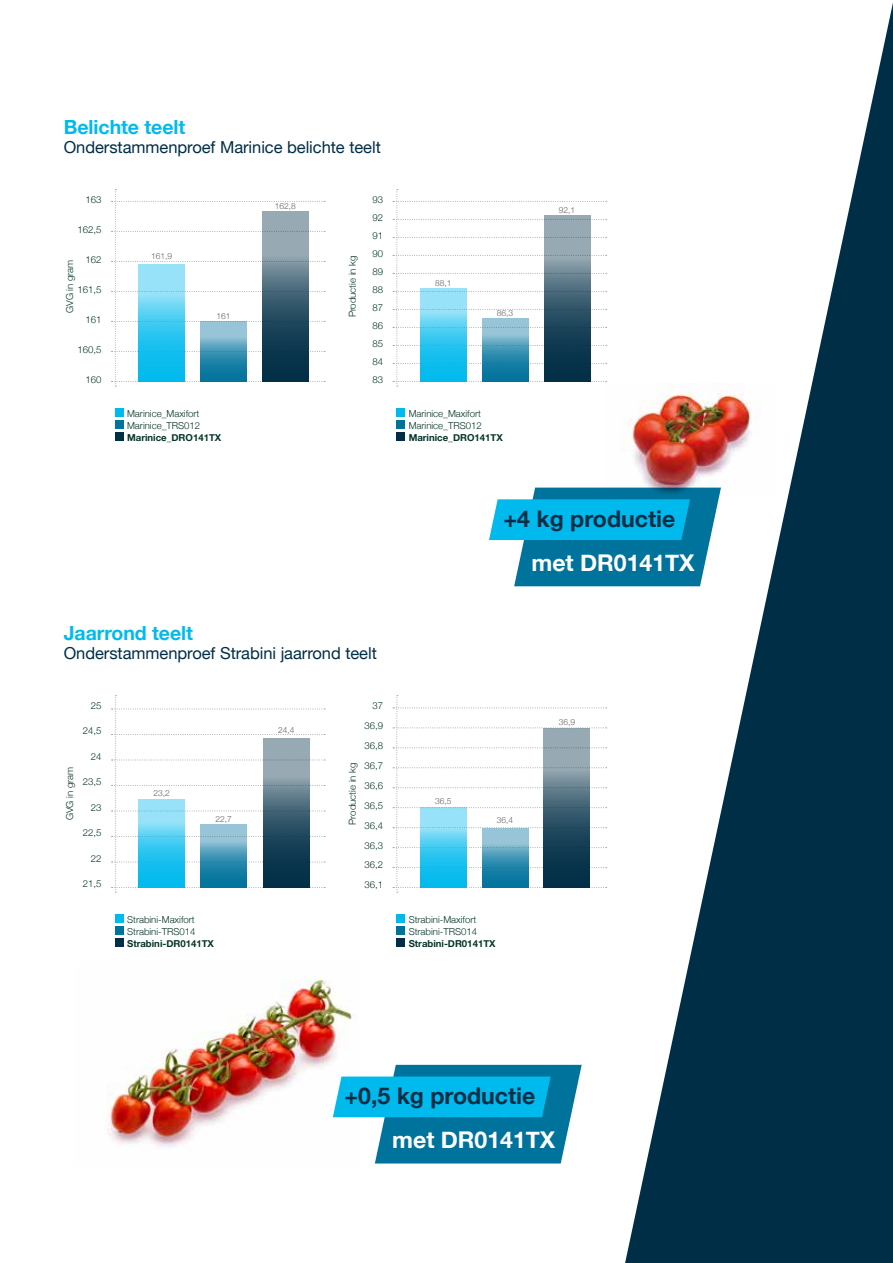
<style>
.page{position:relative;width:893px;height:1263px;background:#fff}
.page>*{position:absolute;margin:0;border:0;box-sizing:border-box;transform-origin:0 0}
.t1{font:700 23.1px "Helvetica Neue";color:#002e46}
.t2{font:700 23.1px "Helvetica Neue";color:#fff}
.t3{font:700 19.5px "Helvetica Neue";letter-spacing:-.005em;color:#00baee}
.t4{font:16.5px "Helvetica Neue";letter-spacing:-.005em;color:#002e46}
.t5{font:300 9.6px/18px "Helvetica Neue";color:#053529}
.t6{font:700 9.6px "Helvetica Neue";color:#053529}
.t7{font:300 8.4px "Helvetica Neue";color:#646363}
</style>
<div class="page">
<svg style="left:625px;top:3px;width:268px;height:1260px;fill:#002e46"></svg>
<svg style="left:111px;top:189px;width:214px;height:198px"></svg>
<svg style="left:393px;top:189px;width:214px;height:198px"></svg>
<svg style="left:139px;top:265px;width:46px;height:117px;background:#4acdf2"></svg>
<svg style="left:420px;top:288px;width:46px;height:94px;background:#4acdf2"></svg>
<svg style="left:200px;top:321px;width:47px;height:61px;background:#4b9bb9"></svg>
<svg style="left:482px;top:318px;width:46px;height:64px;background:#4b9bb9"></svg>
<svg style="left:262px;top:211px;width:46px;height:171px;background:#4a6a7b"></svg>
<svg style="left:544px;top:215px;width:46px;height:167px;background:#4a6a7b"></svg>
<div style="left:115px;top:408px;width:8px;height:8px;background:#00baee"></div>
<div style="left:115px;top:420px;width:8px;height:8px;background:#00739d"></div>
<div style="left:115px;top:432px;width:8px;height:8px;background:#002e46"></div>
<div style="left:397px;top:408px;width:8px;height:8px;background:#00baee"></div>
<div style="left:397px;top:420px;width:8px;height:8px;background:#00739d"></div>
<div style="left:397px;top:432px;width:8px;height:8px;background:#002e46"></div>
<svg style="left:111px;top:695px;width:214px;height:198px"></svg>
<svg style="left:393px;top:695px;width:214px;height:198px"></svg>
<svg style="left:544px;top:728px;width:46px;height:160px;background:#4a6a7b"></svg>
<svg style="left:200px;top:825px;width:47px;height:63px;background:#4a9bb9"></svg>
<svg style="left:482px;top:828px;width:46px;height:60px;background:#4b9bb9"></svg>
<svg style="left:139px;top:799px;width:46px;height:89px;background:#4bcdf2"></svg>
<svg style="left:420px;top:808px;width:46px;height:80px;background:#4acdf2"></svg>
<div style="left:115px;top:914px;width:8px;height:9px;background:#00baee"></div>
<div style="left:115px;top:926px;width:8px;height:9px;background:#00739d"></div>
<div style="left:115px;top:938px;width:8px;height:9px;background:#002e46"></div>
<div style="left:397px;top:914px;width:8px;height:9px;background:#00baee"></div>
<div style="left:397px;top:926px;width:8px;height:9px;background:#00739d"></div>
<div style="left:397px;top:938px;width:8px;height:9px;background:#002e46"></div>
<svg style="left:489px;top:488px;width:232px;height:98px;background:#24a0c8"></svg>
<img style="left:605px;top:383px;width:170px;height:114px">
<img style="left:107px;top:979px;width:245px;height:168px">
<svg style="left:263px;top:738px;width:46px;height:150px;background:#4b6a7b"></svg>
<svg style="left:333px;top:1065px;width:249px;height:98px"></svg>
<h2 class="t3" style="left:64px;top:112px;width:123px">Belichte teelt</h2>
<h3 class="t4" style="left:64px;top:136px;width:319px">Onderstammenproef Marinice belichte teelt</h3>
<p class="t5" style="left:86px;top:190px;width:18px">163</p>
<p class="t5" style="left:78px;top:220px;width:26px">162,5</p>
<p class="t5" style="left:86px;top:250px;width:18px">162</p>
<p class="t5" style="left:78px;top:280px;width:26px">161,5</p>
<p class="t5" style="left:86px;top:310px;width:18px">161</p>
<p class="t5" style="left:78px;top:340px;width:26px">160,5</p>
<p class="t5" style="left:86px;top:370px;width:18px">160</p>
<p class="t5" style="left:372px;top:190px;width:12px;text-align:justify">93<br>92<br>91<br>90<br>89<br>88<br>87<br>86<br>85<br>84<br>83</p>
<p class="t7" style="left:275px;top:199px;width:23px">162,8</p>
<p class="t7" style="left:151px;top:250px;width:23px">161,9</p>
<p class="t5" style="left:60px;top:313px;width:55px;rotate:-90deg">GVG in gram</p>
<p class="t5" style="left:343px;top:317px;width:63px;rotate:-90deg">Productie in kg</p>
<p class="t7" style="left:435px;top:276px;width:18px">88,1</p>
<p class="t7" style="left:217px;top:309px;width:16px">161</p>
<p class="t7" style="left:497px;top:306px;width:18px">86,3</p>
<p class="t5" style="left:127px;top:406px;width:75px;line-height:12px">Marinice_Maxifort<br>Marinice_TRS012</p>
<p class="t6" style="left:127px;top:430px;width:96px">Marinice_DRO141TX</p>
<p class="t5" style="left:409px;top:406px;width:75px;line-height:12px">Marinice_Maxifort<br>Marinice_TRS012</p>
<p class="t6" style="left:409px;top:430px;width:96px">Marinice_DRO141TX</p>
<p class="t7" style="left:559px;top:203px;width:18px">92,1</p>
<h2 class="t3" style="left:64px;top:618px;width:131px">Jaarrond teelt</h2>
<h3 class="t4" style="left:64px;top:642px;width:315px">Onderstammenproef Strabini jaarrond teelt</h3>
<h1 class="t1" style="left:503px;top:501px;width:173px">+4 kg productie</h1>
<h1 class="t2" style="left:531px;top:545px;width:165px">met DR0141TX</h1>
<p class="t5" style="left:364px;top:695px;width:20px;line-height:20px;text-align:justify;text-indent:8px">37<br>36,9<br>36,8<br>36,7<br>36,6<br>36,5<br>36,4<br>36,3<br>36,2<br>36,1</p>
<p class="t5" style="left:91px;top:696px;width:12px">25</p>
<p class="t5" style="left:83px;top:721px;width:20px">24,5</p>
<p class="t5" style="left:91px;top:747px;width:12px">24</p>
<p class="t5" style="left:83px;top:772px;width:20px">23,5</p>
<p class="t5" style="left:91px;top:798px;width:12px">23</p>
<p class="t5" style="left:83px;top:823px;width:20px">22,5</p>
<p class="t5" style="left:91px;top:849px;width:12px">22</p>
<p class="t5" style="left:83px;top:874px;width:20px">21,5</p>
<p class="t7" style="left:278px;top:723px;width:18px">24,4</p>
<p class="t5" style="left:60px;top:820px;width:55px;rotate:-90deg">GVG in gram</p>
<p class="t5" style="left:343px;top:824px;width:63px;rotate:-90deg">Productie in kg</p>
<p class="t7" style="left:153px;top:786px;width:18px">23,2</p>
<p class="t7" style="left:435px;top:794px;width:18px">36,5</p>
<p class="t7" style="left:215px;top:812px;width:18px">22,7</p>
<p class="t7" style="left:497px;top:813px;width:18px">36,4</p>
<p class="t5" style="left:127px;top:912px;width:70px;line-height:12px">Strabini-Maxifort<br>Strabini-TRS014</p>
<p class="t6" style="left:127px;top:936px;width:88px">Strabini-DR0141TX</p>
<p class="t5" style="left:409px;top:912px;width:70px;line-height:12px">Strabini-Maxifort<br>Strabini-TRS014</p>
<p class="t6" style="left:409px;top:936px;width:88px">Strabini-DR0141TX</p>
<p class="t7" style="left:559px;top:716px;width:18px">36,9</p>
<h1 class="t1" style="left:344px;top:1078px;width:193px">+0,5 kg productie</h1>
<h1 class="t2" style="left:392px;top:1122px;width:165px">met DR0141TX</h1>
</div>
